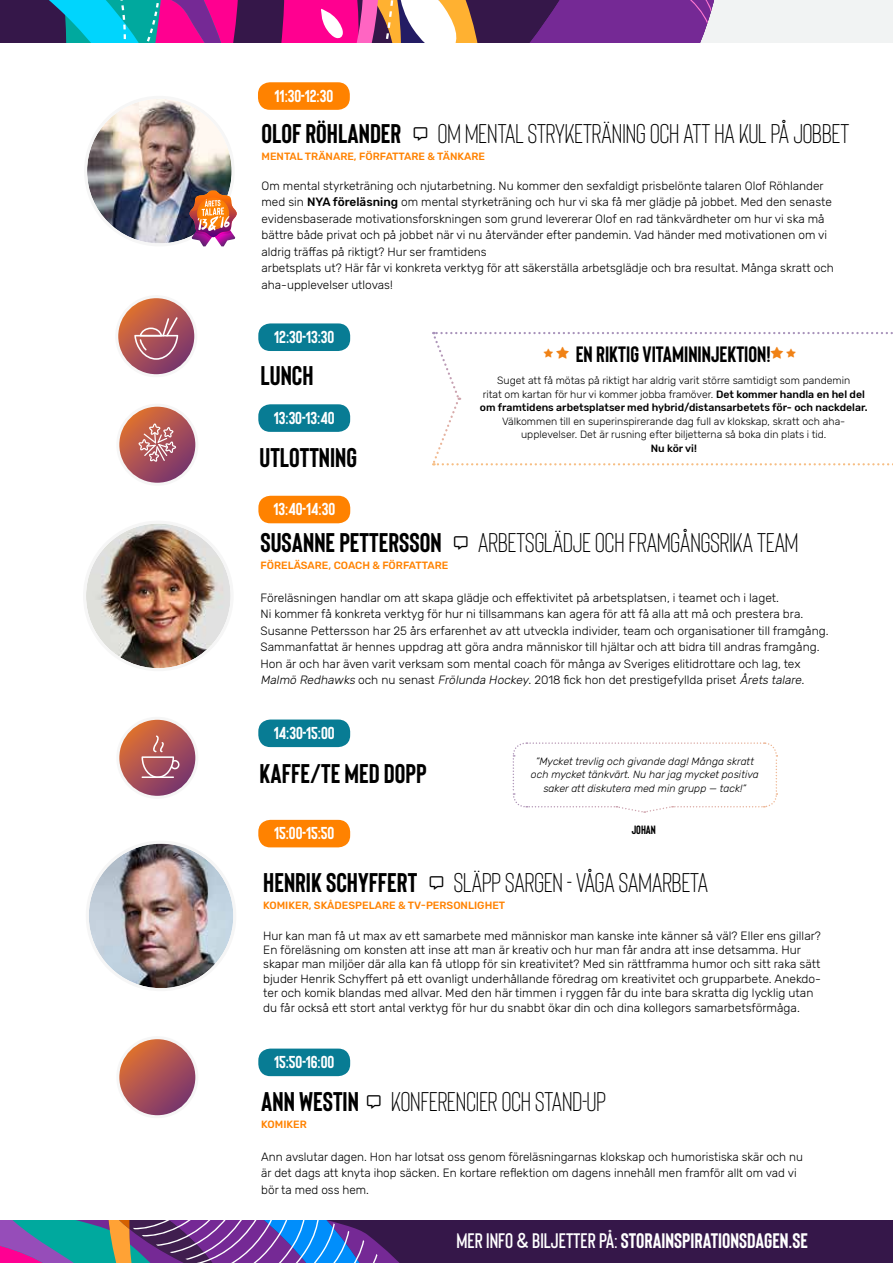
<style>
.page{position:relative;width:893px;height:1263px;background:#fff}
.page>*{position:absolute;margin:0;border:0;box-sizing:border-box;transform-origin:0 0}
.t1{font:27px "Bison";color:#000}
.t2{font:700 27px "Bison";color:#000}
.t3{font:700 22.2px "Bison";color:#000}
.t4{font:700 21px "Bison";color:#fff}
.t5{font:700 17.25px "Bison";color:#fff}
.t6{font:300 12px/16.5px "Rubik";color:#000}
.t7{font:700 12px "Bison";color:#000}
.t8{font:300 10.5px/13.5px "Rubik";color:#000;text-align:center}
.t9{font:italic 300 10.5px/13.5px "Rubik";color:#000;text-align:center}
.t10{font:500 10.5px "Rubik";color:#ff8200}
.t11{font:500 10.5px "Rubik";color:#000}
.s1{font-weight:500}
.s2{font-style:italic}
.s3{font-weight:700}
.s4{font-weight:600}
</style>
<div class="page">
<div style="left:258px;top:1048px;width:92px;height:28px;background:#087c94;border-radius:12px"></div>
<div style="left:258px;top:820px;width:92px;height:27px;background:#ff8200;border-radius:12px"></div>
<div style="left:258px;top:719px;width:92px;height:28px;background:#087c94;border-radius:12px"></div>
<svg style="left:118px;top:718px;width:79px;height:79px;background:#b25f5d"></svg>
<div style="left:116px;top:717px;width:82px;height:82px;border:3px solid #f6f6f6;border-radius:50%"></div>
<svg style="left:142px;top:735px;width:38px;height:43px;background:#b46569"></svg>
<hr style="left:142px;top:776px;width:32px;height:2px;background:#fff">
<svg style="left:118px;top:1038px;width:79px;height:79px;background:#af595a"></svg>
<div style="left:116px;top:1036px;width:82px;height:82px;border:3px solid #f6f6f6;border-radius:50%"></div>
<div style="left:258px;top:323px;width:92px;height:28px;background:#087c94;border-radius:12px"></div>
<svg style="left:117px;top:297px;width:79px;height:79px;background:#b2605e"></svg>
<div style="left:115px;top:295px;width:82px;height:82px;border:3px solid #f6f6f6;border-radius:50%"></div>
<svg style="left:134px;top:317px;width:44px;height:43px;background:#b76c70"></svg>
<div style="left:258px;top:404px;width:92px;height:28px;background:#087c94;border-radius:12px"></div>
<svg style="left:118px;top:405px;width:79px;height:79px;background:#af5d5e"></svg>
<div style="left:116px;top:404px;width:82px;height:82px;border:3px solid #f6f6f6;border-radius:50%"></div>
<svg style="left:139px;top:423px;width:37px;height:39px"></svg>
<div style="left:0;top:1220px;width:893px;height:43px;background:#351749"></div>
<svg style="left:0;top:1220px;width:400px;height:43px;background:#5b5d9c"></svg>
<svg style="left:0;top:0;width:893px;height:43px"></svg>
<svg style="left:512px;top:742px;width:266px;height:71px"></svg>
<div style="left:258px;top:82px;width:92px;height:28px;background:#ff8200;border-radius:12px"></div>
<img style="left:86px;top:524px;width:145px;height:144px;border-radius:72px">
<div style="left:83px;top:521px;width:151px;height:150px;border:3px solid #f6f6f6;border-radius:50%"></div>
<div style="left:258px;top:496px;width:92px;height:27px;background:#ff8200;border-radius:12px"></div>
<img style="left:87px;top:99px;width:145px;height:144px;border-radius:72px">
<div style="left:84px;top:96px;width:151px;height:150px;border:3px solid #f6f6f6;border-radius:50%"></div>
<svg style="left:190px;top:191px;width:47px;height:55px"></svg>
<img style="left:89px;top:844px;width:144px;height:144px;border-radius:72px">
<div style="left:86px;top:841px;width:150px;height:150px;border:3px solid #f6f6f6;border-radius:50%"></div>
<svg style="left:432px;top:332px;width:461px;height:133px"></svg>
<h3 class="t5" style="left:275px;top:85px;width:60px">11:30-12:30</h3>
<h1 class="t2" style="left:262px;top:117px;width:141px">OLOF RÖHLANDER</h1>
<h1 class="t1" style="left:438px;top:117px;width:413px">OM MENTAL STRYKETRÄNING OCH ATT HA KUL PÅ JOBBET</h1>
<p class="t10" style="left:262px;top:150px;width:225px">MENTAL TRÄNARE, FÖRFATTARE &amp; TÄNKARE</p>
<p class="t6" style="left:262px;top:178px;width:574px">Om mental styrketräning och njutarbetning. Nu kommer den sexfaldigt prisbelönte talaren Olof Röhlander med sin <span class="s1">NYA föreläsning</span> om mental styrketräning och hur vi ska få mer glädje på jobbet. Med den senaste evidensbaserade motivationsforskningen som grund levererar Olof en rad tänkvärdheter om hur vi ska må bättre både privat och på jobbet när vi nu återvänder efter pandemin. Vad händer med motivationen om vi aldrig träffas på riktigt? Hur ser framtidens<br>arbetsplats ut? Här får vi konkreta verktyg för att säkerställa arbetsglädje och bra resultat. Många skratt och aha-upplevelser utlovas!</p>
<h3 class="t5" style="left:274px;top:326px;width:62px">12:30-13:30</h3>
<h1 class="t2" style="left:261px;top:359px;width:54px">LUNCH</h1>
<h3 class="t5" style="left:274px;top:407px;width:62px">13:30-13:40</h3>
<h1 class="t2" style="left:260px;top:441px;width:99px">UTLOTTNING</h1>
<h3 class="t5" style="left:274px;top:498px;width:63px">13:40-14:30</h3>
<h2 class="t3" style="left:576px;top:340px;width:197px">EN RIKTIG VITAMININJEKTION!</h2>
<p class="t8" style="left:480px;top:374px;width:389px">Suget att få mötas på riktigt har aldrig varit större samtidigt som pandemin<br>ritat om kartan för hur vi kommer jobba framöver. <span class="s1">Det kommer handla en hel del om framtidens arbetsplatser med hybrid/distansarbetets för- och nackdelar.</span></p>
<p class="t8" style="left:502px;top:415px;width:345px">Välkommen till en superinspirerande dag full av klokskap, skratt och aha&shy;upplevelser. Det är rusning efter biljetterna så boka din plats i tid.</p>
<p class="t11" style="left:651px;top:442px;width:48px">Nu kör vi!</p>
<h1 class="t2" style="left:260px;top:526px;width:182px">SUSANNE PETTERSSON</h1>
<h1 class="t1" style="left:478px;top:526px;width:322px">ARBETSGLÄDJE OCH FRAMGÅNGSRIKA TEAM</h1>
<p class="t10" style="left:260px;top:559px;width:189px">FÖRELÄSARE, COACH &amp; FÖRFATTARE</p>
<p class="t6" style="left:260px;top:589px;width:570px">Föreläsningen handlar om att skapa glädje och effektivitet på arbetsplatsen, i teamet och i laget.<br>Ni kommer få konkreta verktyg för hur ni tillsammans kan agera för att få alla att må och prestera bra.<br>Susanne Pettersson har 25 års erfarenhet av att utveckla individer, team och organisationer till framgång.<br>Sammanfattat är hennes uppdrag att göra andra människor till hjältar och att bidra till andras framgång.<br>Hon är och har även varit verksam som mental coach för många av Sveriges elitidrottare och lag, tex <span class="s2">Malmö Redhawks</span> och nu senast <span class="s2">Frölunda Hockey</span>. 2018 fick hon det prestigefyllda priset <span class="s2">Årets talare.</span></p>
<h3 class="t5" style="left:274px;top:722px;width:63px">14:30-15:00</h3>
<h1 class="t2" style="left:260px;top:756px;width:169px">KAFFE/TE MED DOPP</h1>
<h3 class="t5" style="left:274px;top:822px;width:62px">15:00-15:50</h3>
<p class="t9" style="left:531px;top:755px;width:229px">”Mycket trevlig och givande dag! Många skratt och mycket tänkvärt. Nu har jag mycket positiva saker att diskutera med min grupp — tack!”</p>
<p class="t7" style="left:632px;top:822px;width:26px">JOHAN</p>
<h1 class="t2" style="left:263px;top:866px;width:155px">HENRIK SCHYFFERT</h1>
<h1 class="t1" style="left:454px;top:866px;width:256px">SLÄPP SARGEN - VÅGA SAMARBETA</h1>
<p class="t10" style="left:263px;top:899px;width:243px">KOMIKER, SKÅDESPELARE &amp; TV-PERSONLIGHET</p>
<p class="t6" style="left:263px;top:928px;width:559px;line-height:14.4px">Hur kan man få ut max av ett samarbete med människor man kanske inte känner så väl? Eller ens gillar?<br>En föreläsning om konsten att inse att man är kreativ och hur man får andra att inse detsamma. Hur skapar man miljöer där alla kan få utlopp för sin kreativitet? Med sin rättframma humor och sitt raka sätt bjuder Henrik Schyffert på ett ovanligt underhållande föredrag om kreativitet och grupparbete. Anekdo&shy;ter och komik blandas med allvar. Med den här timmen i ryggen får du inte bara skratta dig lycklig utan du får också ett stort antal verktyg för hur du snabbt ökar din och dina kollegors samarbetsförmåga.</p>
<h3 class="t5" style="left:274px;top:1051px;width:62px">15:50-16:00</h3>
<h1 class="t1" style="left:261px;top:1085px;width:346px"><span class="s3">ANN WESTIN</span> KONFERENCIER OCH STAND-UP</h1>
<p class="t10" style="left:261px;top:1118px;width:47px">KOMIKER</p>
<p class="t6" style="left:261px;top:1149px;width:543px">Ann avslutar dagen. Hon har lotsat oss genom föreläsningarnas klokskap och humoristiska skär och nu är det dags att knyta ihop säcken. En kortare reflektion om dagens innehåll men framför allt om vad vi bör ta med oss hem.</p>
<h3 class="t4" style="left:456px;top:1227px;width:353px"><span class="s4">MER INFO &amp; BILJETTER PÅ:</span> STORAINSPIRATIONSDAGEN.SE</h3>
</div>
